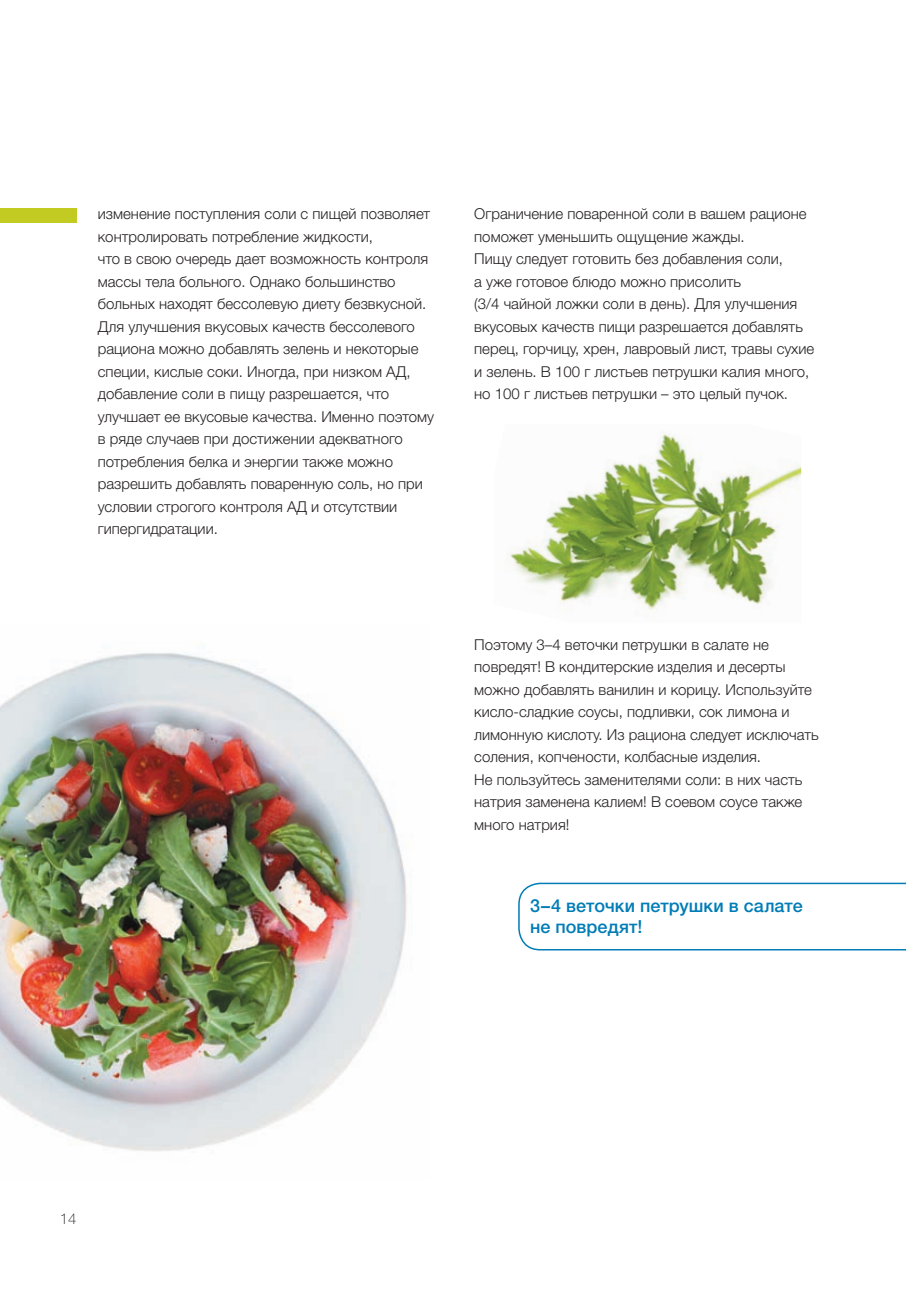
<style>
.page{position:relative;width:906px;height:1289px;background:#fff}
.page>*{position:absolute;margin:0;border:0;box-sizing:border-box;transform-origin:0 0}
.t1{font:500 18px/21.6px "Helvetica Neue LTW1 G";color:#007cb6}
.t2{font:300 15px/22.5px "Helvetica Neue LTW1 G";color:#231f20}
.t3{font:15px "Helvetica 3 Thin";color:#231f20}
</style>
<div class="page">
<div style="left:0;top:208px;width:77px;height:15px;background:#c1cb22"></div>
<img style="left:0;top:652px;width:407px;height:499px">
<svg style="left:518px;top:882px;width:388px;height:68px"></svg>
<img style="left:506px;top:431px;width:295px;height:181px">
<p class="t2" style="left:98px;top:202px;width:338px">изменение поступления соли с пищей позволяет контролировать потребление жидкости,<br>что в свою очередь дает возможность контроля массы тела больного. Однако большинство больных находят бессолевую диету безвкусной.<br>Для улучшения вкусовых качеств бессолевого рациона можно добавлять зелень и некоторые специи, кислые соки. Иногда, при низком АД, добавление соли в пищу разрешается, что улучшает ее вкусовые качества. Именно поэтому в ряде случаев при достижении адекватного потребления белка и энергии также можно разрешить добавлять поваренную соль, но при условии строгого контроля АД и отсутствии гипергидратации.</p>
<p class="t2" style="left:474px;top:202px;width:341px">Ограничение поваренной соли в вашем рационе поможет уменьшить ощущение жажды.<br>Пищу следует готовить без добавления соли,<br>а уже готовое блюдо можно присолить<br>(3/4 чайной ложки соли в день). Для улучшения вкусовых качеств пищи разрешается добавлять перец, горчицу, хрен, лавровый лист, травы сухие и зелень. В 100 г листьев петрушки калия много, но 100 г листьев петрушки – это целый пучок.</p>
<p class="t2" style="left:474px;top:633px;width:346px">Поэтому 3–4 веточки петрушки в салате не повредят! В кондитерские изделия и десерты можно добавлять ванилин и корицу. Используйте кисло-сладкие соусы, подливки, сок лимона и лимонную кислоту. Из рациона следует исключать соления, копчености, колбасные изделия.<br>Не пользуйтесь заменителями соли: в них часть натрия заменена калием! В соевом соусе также много натрия!</p>
<p class="t1" style="left:530px;top:894px;width:274px">3–4 веточки петрушки в салате не повредят!</p>
<p class="t3" style="left:60px;top:1210px;width:18px">14</p>
</div>
